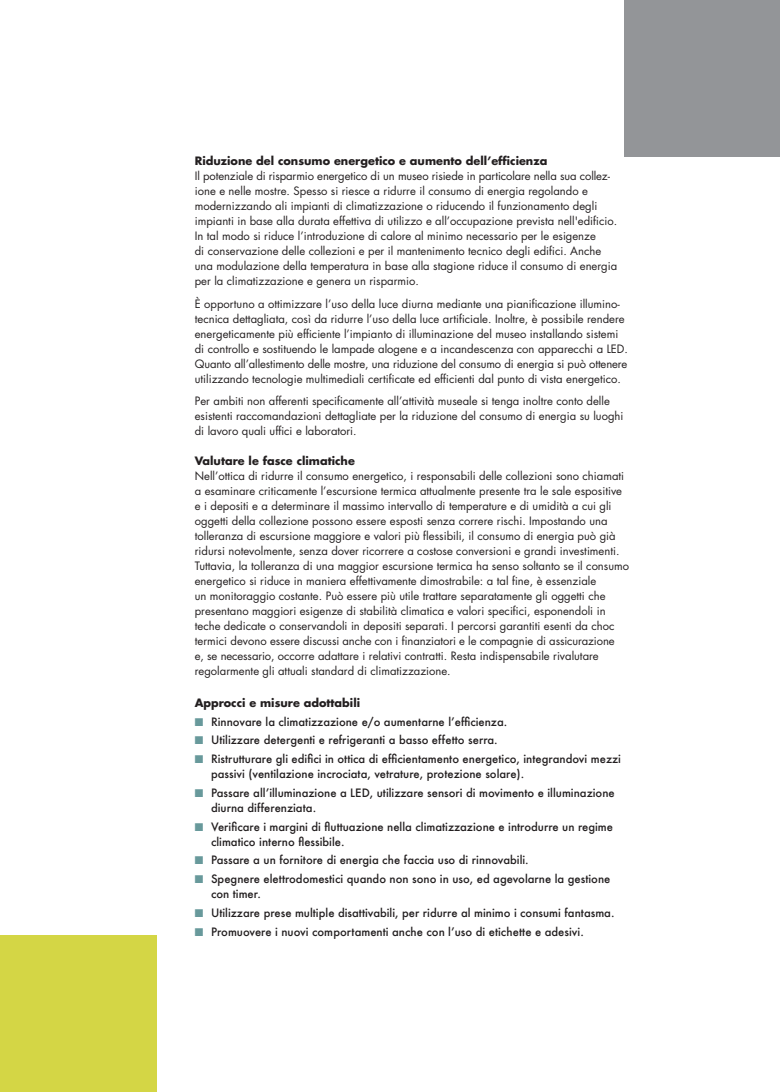
<style>
.page{position:relative;width:780px;height:1092px;background:#fff}
.page>*{position:absolute;margin:0;border:0;box-sizing:border-box;transform-origin:0 0}
.t1{font:11.25px/15px "Futura Std";color:#231f20}
.t2{font:500 11.25px/15px "Futura";color:#231f20}
.t3{font:700 11.25px "Futura Std";color:#231f20}
.s1{color:#68999b}
</style>
<div class="page">
<div style="left:0;top:935px;width:156px;height:156px;background:#d4d645"></div>
<div style="left:624px;top:0;width:156px;height:156px;background:#939598"></div>
<p class="t3" style="left:195px;top:153px;width:354px">Riduzione del consumo energetico e aumento dell’efficienza</p>
<p class="t1" style="left:195px;top:169px;width:424px">Il potenziale di risparmio energetico di un museo risiede in particolare nella sua collez&shy;ione e nelle mostre. Spesso si riesce a ridurre il consumo di energia regolando e modernizzando ali impianti di climatizzazione o riducendo il funzionamento degli impianti in base alla durata effettiva di utilizzo e all’occupazione prevista nell'edificio.<br>In tal modo si riduce l’introduzione di calore al minimo necessario per le esigenze<br>di conservazione delle collezioni e per il mantenimento tecnico degli edifici. Anche una modulazione della temperatura in base alla stagione riduce il consumo di energia per la climatizzazione e genera un risparmio.</p>
<p class="t1" style="left:195px;top:296px;width:434px">È opportuno a ottimizzare l’uso della luce diurna mediante una pianificazione illumino&shy;tecnica dettagliata, così da ridurre l’uso della luce artificiale. Inoltre, è possibile rendere energeticamente più efficiente l’impianto di illuminazione del museo installando sistemi di controllo e sostituendo le lampade alogene e a incandescenza con apparecchi a LED.<br>Quanto all’allestimento delle mostre, una riduzione del consumo di energia si può ottenere utilizzando tecnologie multimediali certificate ed efficienti dal punto di vista energetico.</p>
<p class="t1" style="left:195px;top:394px;width:430px">Per ambiti non afferenti specificamente all’attività museale si tenga inoltre conto delle esistenti raccomandazioni dettagliate per la riduzione del consumo di energia su luoghi di lavoro quali uffici e laboratori.</p>
<p class="t3" style="left:195px;top:453px;width:162px">Valutare le fasce climatiche</p>
<p class="t1" style="left:195px;top:469px;width:436px">Nell’ottica di ridurre il consumo energetico, i responsabili delle collezioni sono chiamati a esaminare criticamente l’escursione termica attualmente presente tra le sale espositive e i depositi e a determinare il massimo intervallo di temperature e di umidità a cui gli oggetti della collezione possono essere esposti senza correre rischi. Impostando una tolleranza di escursione maggiore e valori più flessibili, il consumo di energia può già ridursi notevolmente, senza dover ricorrere a costose conversioni e grandi investimenti.<br>Tuttavia, la tolleranza di una maggior escursione termica ha senso soltanto se il consumo energetico si riduce in maniera effettivamente dimostrabile: a tal fine, è essenziale<br>un monitoraggio costante. Può essere più utile trattare separatamente gli oggetti che presentano maggiori esigenze di stabilità climatica e valori specifici, esponendoli in teche dedicate o conservandoli in depositi separati. I percorsi garantiti esenti da choc termici devono essere discussi anche con i finanziatori e le compagnie di assicurazione<br>e, se necessario, occorre adattare i relativi contratti. Resta indispensabile rivalutare regolarmente gli attuali standard di climatizzazione.</p>
<p class="t3" style="left:195px;top:695px;width:167px">Approcci e misure adottabili</p>
<p class="t2" style="left:195px;top:713px;width:314px"><span class="s1">■</span> Rinnovare la climatizzazione e/o aumentarne l’efficienza.</p>
<p class="t2" style="left:195px;top:732px;width:304px"><span class="s1">■</span> Utilizzare detergenti e refrigeranti a basso effetto serra.</p>
<p class="t2" style="left:211px;top:751px;width:411px;text-indent:-16px"><span class="s1">■</span> Ristrutturare gli edifici in ottica di efficientamento energetico, integrandovi mezzi passivi (ventilazione incrociata, vetrature, protezione solare).</p>
<p class="t2" style="left:211px;top:785px;width:405px;text-indent:-16px"><span class="s1">■</span> Passare all’illuminazione a LED, utilizzare sensori di movimento e illuminazione diurna differenziata.</p>
<p class="t2" style="left:211px;top:818px;width:403px;text-indent:-16px"><span class="s1">■</span> Verificare i margini di fluttuazione nella climatizzazione e introdurre un regime climatico interno flessibile.</p>
<p class="t2" style="left:195px;top:852px;width:335px"><span class="s1">■</span> Passare a un fornitore di energia che faccia uso di rinnovabili.</p>
<p class="t2" style="left:211px;top:871px;width:401px;text-indent:-16px"><span class="s1">■</span> Spegnere elettrodomestici quando non sono in uso, ed agevolarne la gestione con timer.</p>
<p class="t2" style="left:195px;top:905px;width:421px"><span class="s1">■</span> Utilizzare prese multiple disattivabili, per ridurre al minimo i consumi fantasma.</p>
<p class="t2" style="left:195px;top:923px;width:390px"><span class="s1">■</span> Promuovere i nuovi comportamenti anche con l’uso di etichette e adesivi.</p>
</div>
